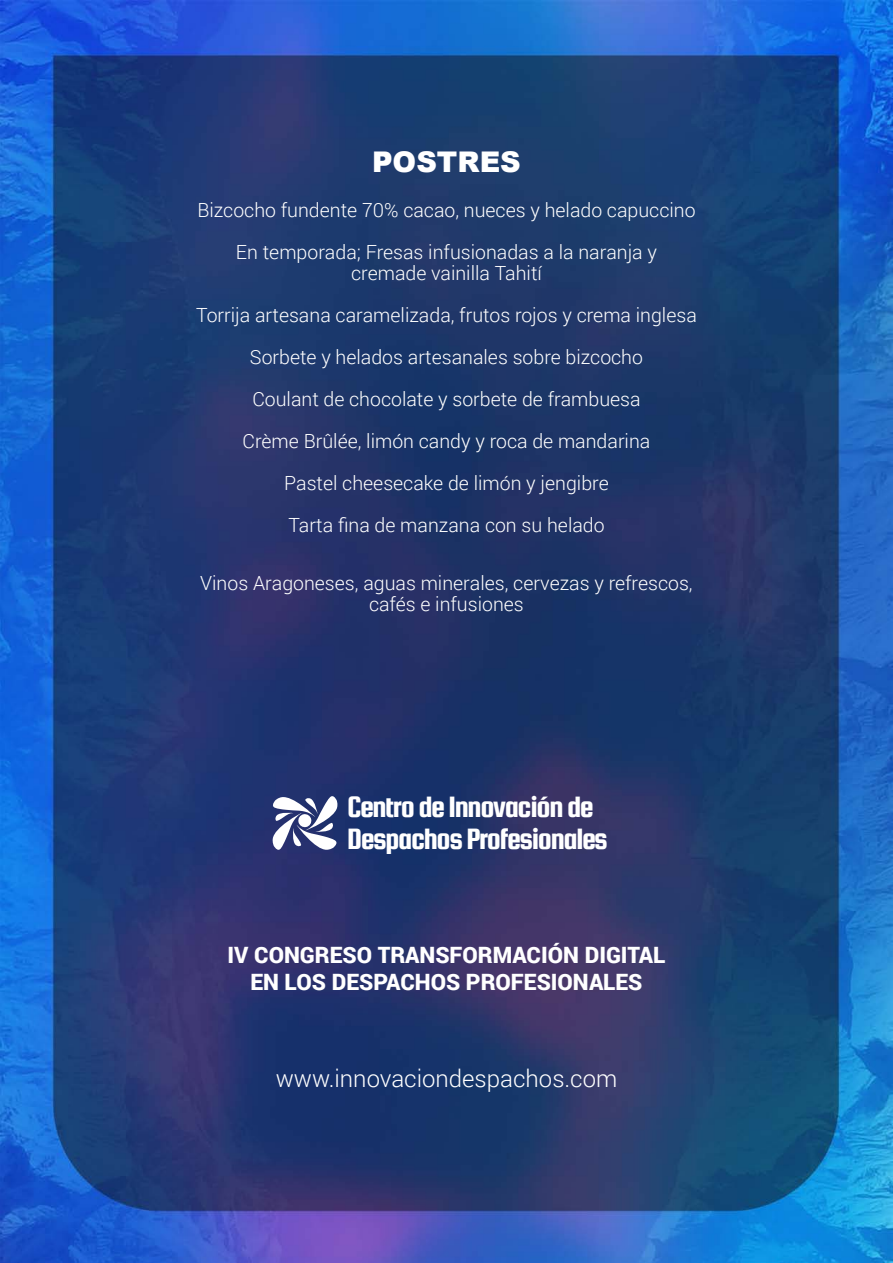
<style>
.page{position:relative;width:893px;height:1263px;background:#fff}
.page>*{position:absolute;margin:0;border:0;box-sizing:border-box;transform-origin:0 0}
.t1{font:31.5px/32px "Squada One";letter-spacing:-.045em;color:#fff}
.t2{font:900 28.5px "Arial";color:#fff}
.t3{font:300 24px "Roboto";color:#fff}
.t4{font:900 22.5px "Roboto";color:#fff}
.t5{font:300 19.5px "Roboto";color:#fff}
</style>
<div class="page">
<img style="left:0;top:0;width:893px;height:1263px">
<svg style="left:272px;top:795px;width:66px;height:55px"></svg>
<p class="t2" style="left:372px;top:141px;width:150px">POSTRES</p>
<p class="t5" style="left:197px;top:196px;width:500px">Bizcocho fundente 70% cacao, nueces y helado capuccino</p>
<p class="t5" style="left:236px;top:238px;width:423px">En temporada; Fresas infusionadas a la naranja y</p>
<p class="t5" style="left:351px;top:259px;width:192px">cremade vainilla Tahití</p>
<p class="t5" style="left:196px;top:301px;width:502px">Torrija artesana caramelizada, frutos rojos y crema inglesa</p>
<p class="t5" style="left:250px;top:343px;width:395px">Sorbete y helados artesanales sobre bizcocho</p>
<p class="t5" style="left:252px;top:385px;width:390px">Coulant de chocolate y sorbete de frambuesa</p>
<p class="t5" style="left:243px;top:427px;width:409px">Crème Brûlée, limón candy y roca de mandarina</p>
<p class="t5" style="left:284px;top:469px;width:326px">Pastel cheesecake de limón y jengibre</p>
<p class="t5" style="left:288px;top:511px;width:318px">Tarta fina de manzana con su helado</p>
<p class="t5" style="left:200px;top:570px;width:494px">Vinos Aragoneses, aguas minerales, cervezas y refrescos,</p>
<p class="t5" style="left:369px;top:591px;width:156px">cafés e infusiones</p>
<p class="t1" style="left:347px;top:791px;width:262px">Centro de Innovación de<br>Despachos Profesionales</p>
<p class="t4" style="left:228px;top:939px;width:439px">IV CONGRESO TRANSFORMACIÓN DIGITAL</p>
<p class="t4" style="left:250px;top:966px;width:394px">EN LOS DESPACHOS PROFESIONALES</p>
<p class="t3" style="left:276px;top:1062px;width:343px">www.innovaciondespachos.com</p>
</div>
